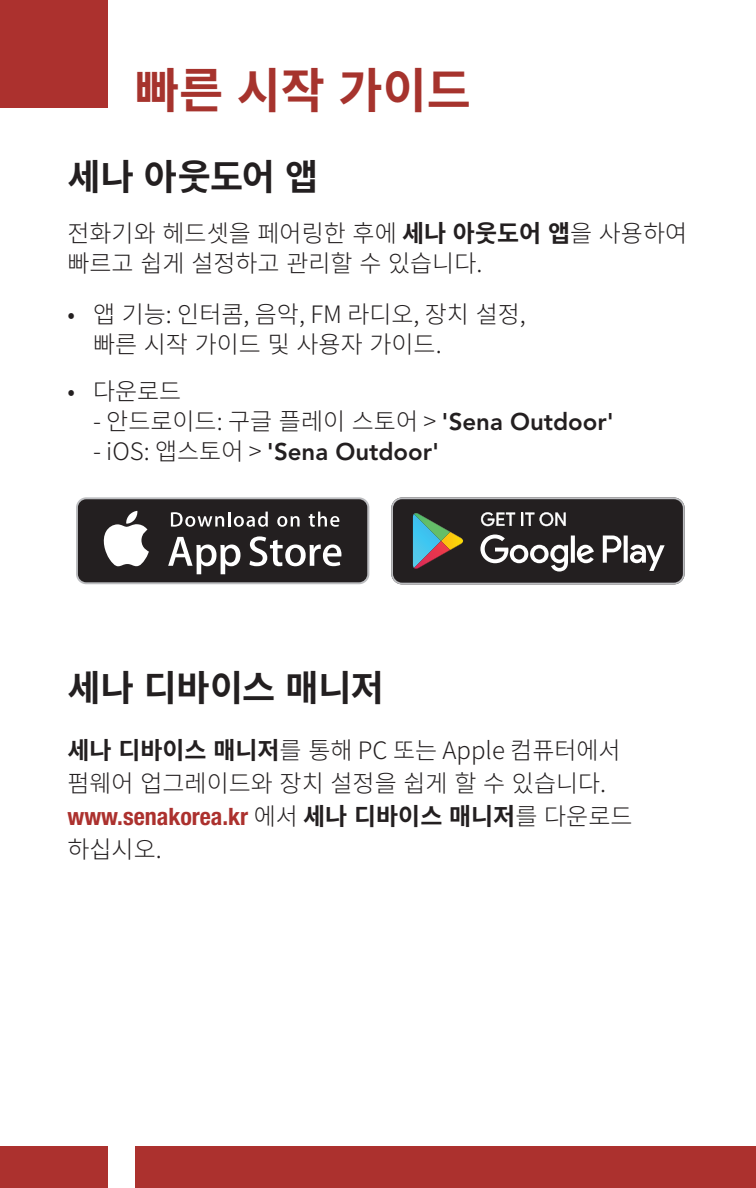
<style>
.page{position:relative;width:756px;height:1188px;background:#fff}
.page>*{position:absolute;margin:0;border:0;box-sizing:border-box;transform-origin:0 0}
.HEaders{font:700 48px "Noto Sans CJ Kkr";color:#a6332d}
.Heading1{font:700 36px "Noto Sans CJ Kkr";letter-spacing:-.01em;color:#231f20}
.Body{font:300 24px/33px "Noto Sans CJ Kkr";color:#231f20}
.Bullet_Indent{font:300 24px "Noto Sans CJ Kkr";color:#231f20}
.Bullet_Indent-2{font:800 24px "Avenir LT Std";color:#231f20}
.s1{font-weight:700}
.s2{font-family:"Avenir LT Std";font-weight:800}
.s3{font-family:"Noto Sans CJ Kkr";font-weight:300}
.s4{font-family:"Helvetica Neue LT Std";font-weight:700;font-stretch:condensed;color:#ac312e}
</style>
<div class="page">
<svg style="left:391px;top:497px;width:294px;height:87px;background:#464646"></svg>
<svg style="left:76px;top:497px;width:293px;height:87px"></svg>
<div style="left:78px;top:499px;width:289px;height:83px;background:#231f20;border-radius:8px"></div>
<svg style="left:103px;top:511px;width:46px;height:55px"></svg>
<svg style="left:168px;top:537px;width:73px;height:37px"></svg>
<svg style="left:249px;top:536px;width:92px;height:30px"></svg>
<svg style="left:171px;top:512px;width:97px;height:15px"></svg>
<svg style="left:277px;top:516px;width:23px;height:11px"></svg>
<svg style="left:309px;top:512px;width:30px;height:15px"></svg>
<div style="left:0;top:0;width:108px;height:108px;background:#ac312e"></div>
<div style="left:135px;top:1146px;width:621px;height:42px;background:#ac312e"></div>
<div style="left:0;top:1146px;width:108px;height:42px;background:#ac312e"></div>
<p class="HEaders" style="left:135px;top:63px;width:337px">빠른 시작 가이드</p>
<p class="Heading1" style="left:68px;top:157px;width:252px">세나 아웃도어 앱</p>
<p class="Body" style="left:68px;top:218px;width:621px;line-height:30px">전화기와 헤드셋을 페어링한 후에 <span class="s1">세나 아웃도어 앱</span>을 사용하여 빠르고 쉽게 설정하고 관리할 수 있습니다.</p>
<p class="Body" style="left:93px;top:300px;width:434px;line-height:30px;text-indent:-26px">• 앱 기능: 인터콤, 음악, FM 라디오, 장치 설정, 빠른 시작 가이드 및 사용자 가이드.</p>
<p class="Body" style="left:68px;top:375px;width:115px">• 다운로드</p>
<p class="Bullet_Indent" style="left:93px;top:408px;width:522px">- 안드로이드: 구글 플레이 스토어 &gt; <span class="s2">'Sena Outdoor'</span></p>
<p class="Bullet_Indent-2" style="left:93px;top:437px;width:348px"><span class="s3">- iOS: 앱스토어 &gt;</span> 'Sena Outdoor'</p>
<p class="Heading1" style="left:68px;top:667px;width:318px">세나 디바이스 매니저</p>
<p class="Body" style="left:68px;top:734px;width:567px"><span class="s1">세나 디바이스 매니저</span>를 통해 PC 또는 Apple 컴퓨터에서 펌웨어 업그레이드와 장치 설정을 쉽게 할 수 있습니다. <span class="s4">www.senakorea.kr</span> 에서 <span class="s1">세나 디바이스 매니저</span>를 다운로드 하십시오.</p>
</div>
